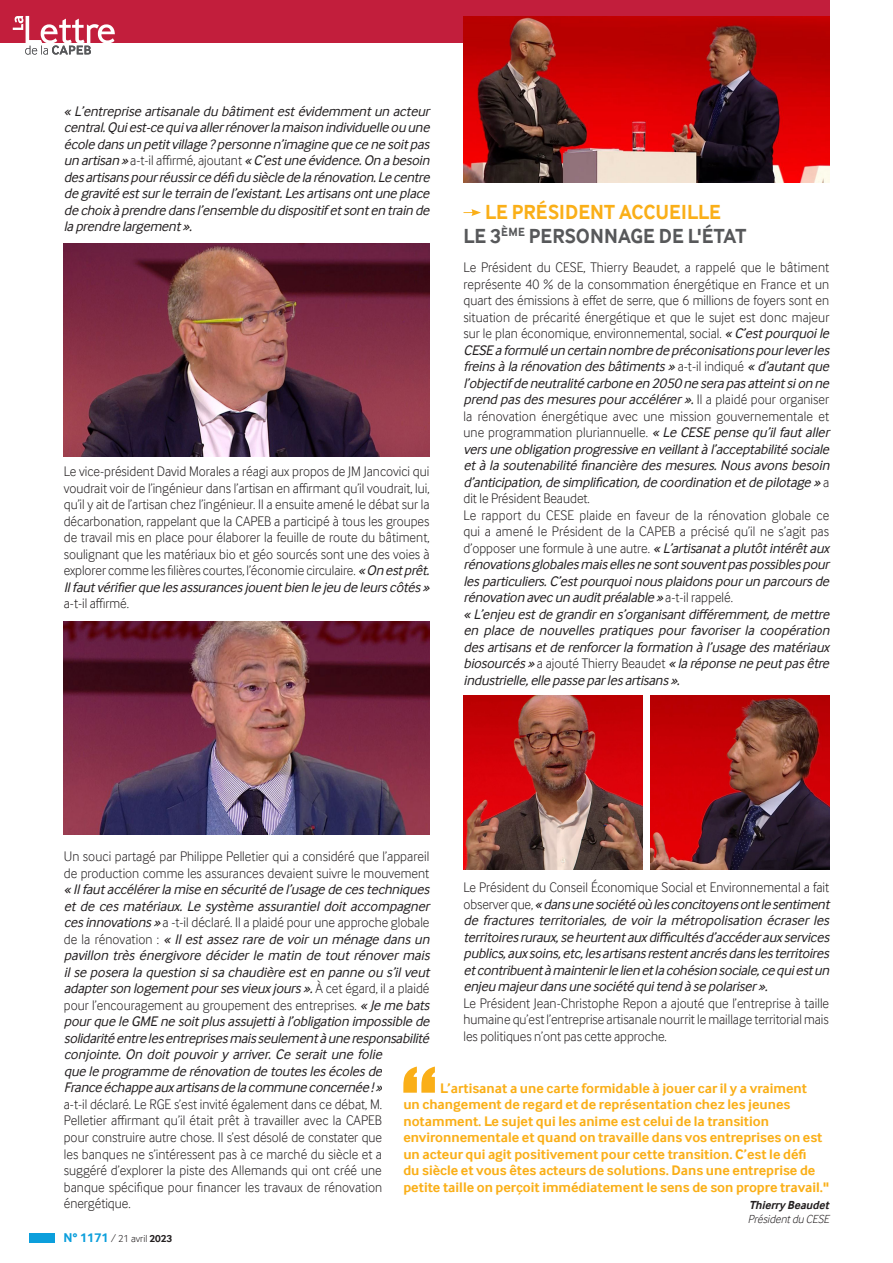
<style>
.page{position:relative;width:893px;height:1263px;background:#fff}
.page>*{position:absolute;margin:0;border:0;box-sizing:border-box;transform-origin:0 0}
.Titre_article{font:700 21px/24px "Inter Face";letter-spacing:.005em;color:#57585a;text-align:center;scale:.95 1}
.Textes_ok{font:italic 14.25px/16.5px "Inter Face";letter-spacing:-.015em;color:#231f20}
.Textes_ok-2{font:300 14.25px/16.5px "Inter Face";color:#231f20;scale:.95 1}
.Sous-titres_ACTU{font:700 14.25px/16.5px "Inter Face";color:#faaf18}
.Textes_ok-3{font:italic 300 12px/13.5px "Inter Face";color:#231f20;scale:.95 1}
.t1{font:300 10.5px "Inter Face";color:#231f20}
.s1{font-weight:300;font-style:normal}
.s2{font-weight:400;font-style:italic}
.s3{color:#faaf18}
.s4{font-weight:700}
.s5{font-weight:700;font-size:13.05px;color:#0c9fdc}
</style>
<div class="page">
<div style="left:30px;top:1233px;width:25px;height:10px;background:#0c9fdc"></div>
<div style="left:0;top:0;width:829px;height:43px;background:#c21e3c"></div>
<img style="left:64px;top:244px;width:365px;height:212px">
<img style="left:64px;top:622px;width:365px;height:212px">
<img style="left:463px;top:16px;width:366px;height:166px">
<svg style="left:463px;top:209px;width:18px;height:7px"></svg>
<img style="left:463px;top:695px;width:179px;height:174px">
<img style="left:651px;top:695px;width:178px;height:174px">
<svg style="left:13px;top:16px;width:102px;height:39px"></svg>
<svg style="left:403px;top:1066px;width:32px;height:27px"></svg>
<p class="Textes_ok" style="left:64px;top:103px;width:371px;text-align:justify">« L’entreprise artisanale du bâtimentestévidemmentun acteur central.Quiest-ce quivaallerrénoverlamaison individuelle ou une école dansun petitvillage ?personne n’imagine que ce ne soitpas un artisan »<span class="s1">a - t - i l a ffi r m é , a j o u t a n t</span> «C’estune évidence.On abesoin desartisanspourréussirce défidu siècle de larénovation.Le centre de gravité estsurle terrain de l’existant.Lesartisansontune place de choixàprendre dansl’ensemble du dispositif etsonten train de laprendre largement».</p>
<p class="Textes_ok-2" style="left:64px;top:463px;width:390px">Le vice-président David Morales a réagi aux propos de JM Jancovici qui voudrait voir de l’ingénieur dans l’artisan en affirmant qu’il voudrait, lui, qu’il y ait de l’artisan chez l’ingénieur. Il a ensuite amené le débat sur la décarbonation, rappelant que la CAPEB a participé à tous les groupes de travail mis en place pour élaborer la feuille de route du bâtiment, soulignant que les matériaux bio et géo sourcés sont une des voies à explorer comme les filières courtes, l’économie circulaire. <span class="s2">«On estprêt.<br>Ilfautvérifierque lesassurancesjouentbien le jeu de leurscôtés» </span>a-t-il affirmé.</p>
<p class="Titre_article" style="left:463px;top:200px;width:299px"><span class="s3">LE PRÉSIDENT ACCUEILLE<br></span>LE 3<sup>ÈME</sup> PERSONNAGE DE L'ÉTAT</p>
<p class="Textes_ok" style="left:463px;top:259px;width:371px"><span class="s1">Le Président du CESE, Thierry Beaudet, a rappelé que le bâtiment représente 40 % de la consommation énergétique en France et un quart des émissions à effet de serre, que 6 millions de foyers sont en situation de précarité énergétique et que le sujet est donc majeur sur le plan économique, environnemental, social.</span> «C’estpourquoile CESE aformulé un certain nombre de préconisationspourleverles freinsàlarénovation desbâtiments»<span class="s1">a - t - i l i n d i q u é</span> «d’autantque l’objectif de neutralité carbone en 2050 ne serapasatteintsion ne prend pasdesmesurespouraccélérer».<span class="s1">I l a p l a i d é p o u r o r g a n i s e r la rénovation énergétique avec une mission gouvernementale et une programmation pluriannuelle.</span> « Le CESE pense qu’ilfautaller versune obligation progressive en veillantàl’acceptabilité sociale etàlasoutenabilité financière desmesures.Nousavonsbesoin d’anticipation,de simplification,de coordination etde pilotage »<span class="s1">a dit le Président Beaudet.</span></p>
<p class="Textes_ok" style="left:463px;top:507px;width:371px"><span class="s1">Le rapport du CESE plaide en faveur de la rénovation globale ce qui a amené le Président de la CAPEB a précisé qu’il ne s’agit pas d’opposer une formule à une autre.</span> «L’artisanataplutôtintérêtaux rénovationsglobalesmaisellesne sontsouventpaspossiblespour lesparticuliers.C’estpourquoinousplaidonspourun parcoursde rénovation avecun auditpréalable »<span class="s1">a - t - i l r a p p e l é .</span></p>
<p class="Textes_ok" style="left:463px;top:606px;width:371px;text-align:justify">«L’enjeu estde grandiren s’organisantdifféremment,de mettre en place de nouvelles pratiques pour favoriser la coopération desartisansetde renforcerlaformation àl’usage desmatériaux biosourcés»<span class="s1">a a j o u t é T h i e r ry B e a u d e t</span> «laréponse ne peutpasêtre industrielle,elle passe parlesartisans».</p>
<p class="Textes_ok" style="left:64px;top:848px;width:371px"><span class="s1">Un souci partagé par Philippe Pelletier qui a considéré que l’appareil de production comme les assurances devaient suivre le mouvement </span>«Ilfautaccélérerlamise en sécurité de l’usage de cestechniques et de ces matériaux. Le système assurantiel doit accompagner cesinnovations»<span class="s1">a -t-il déclaré. Il a plaidé pour une approche globale d e l a r é n o v a t i o n :</span> « Ilestassezrare de voirun ménage dansun pavillon très énergivore décider le matin de tout rénover mais ilse poseralaquestion sisachaudière esten panne ou s’ilveut adapterson logementpoursesvieuxjours».<span class="s1">À c e t é g a r d , i l a p l a i d é pour l’encouragement au groupement des entreprises.</span> «Je me bats pourque le GME ne soitplusassujettiàl’obligation impossible de solidarité entre lesentreprisesmaisseulementàune responsabilité conjointe. On doit pouvoir y arriver. Ce serait une folie<br>que le programme de rénovation de touteslesécolesde<br>France échappe auxartisansde lacommune concernée !»<br><span class="s1">a-t-il déclaré. Le RGE s’est invité également dans ce débat, M.<br>Pelletier affirmant qu’il était prêt à travailler avec la CAPEB<br>pour construire autre chose. Il s’est désolé de constater que<br>les banques ne s’intéressent pas à ce marché du siècle et a<br>suggéré d’explorer la piste des Allemands qui ont créé une<br>banque spécifique pour financer les travaux de rénovation énergétique.</span></p>
<p class="Textes_ok" style="left:463px;top:879px;width:371px"><span class="s1">Le Président du Conseil Économique Social et Environnemental a fait o b s e r v e r q u e ,</span> «dansunesociétéoù lesconcitoyensontlesentiment de fractures territoriales, de voir la métropolisation écraser les territoiresruraux,se heurtentauxdifficultésd’accéderauxservices publics,auxsoins,etc,lesartisansrestentancrésdanslesterritoires etcontribuentàmaintenirlelien etlacohésion sociale,cequiestun enjeu majeurdansune société quitend àse polariser».</p>
<p class="Textes_ok-2" style="left:463px;top:995px;width:386px;text-align:justify">Le Président Jean-Christophe Repon a ajouté que l’entreprise à taille humaine qu’est l’entreprise artisanale nourrit le maillage territorial mais les politiques n’ont pas cette approche.</p>
<p class="Sous-titres_ACTU" style="left:403px;top:1080px;width:427px;text-indent:37px">L’artisanat a une carte formidable à jouer car il y a vraiment<br>un changement de regard et de représentation chez les jeunes notamment. Le sujet qui les anime est celui de la transition environnementale et quand on travaille dans vos entreprises on est un acteur qui agit positivement pour cette transition. C’est le défi<br>du siècle et vous êtes acteurs de solutions. Dans une entreprise de petite taille on perçoit immédiatement le sens de son propre travail."</p>
<p class="Textes_ok-3" style="left:748px;top:1198px;width:90px"><span class="s4">Thierry Beaudet<br></span>Présidentdu CESE</p>
<p class="t1" style="left:63px;top:1233px;width:110px"><span class="s5">N° 1171</span> / 21 avril <span class="s4">2023</span></p>
</div>
